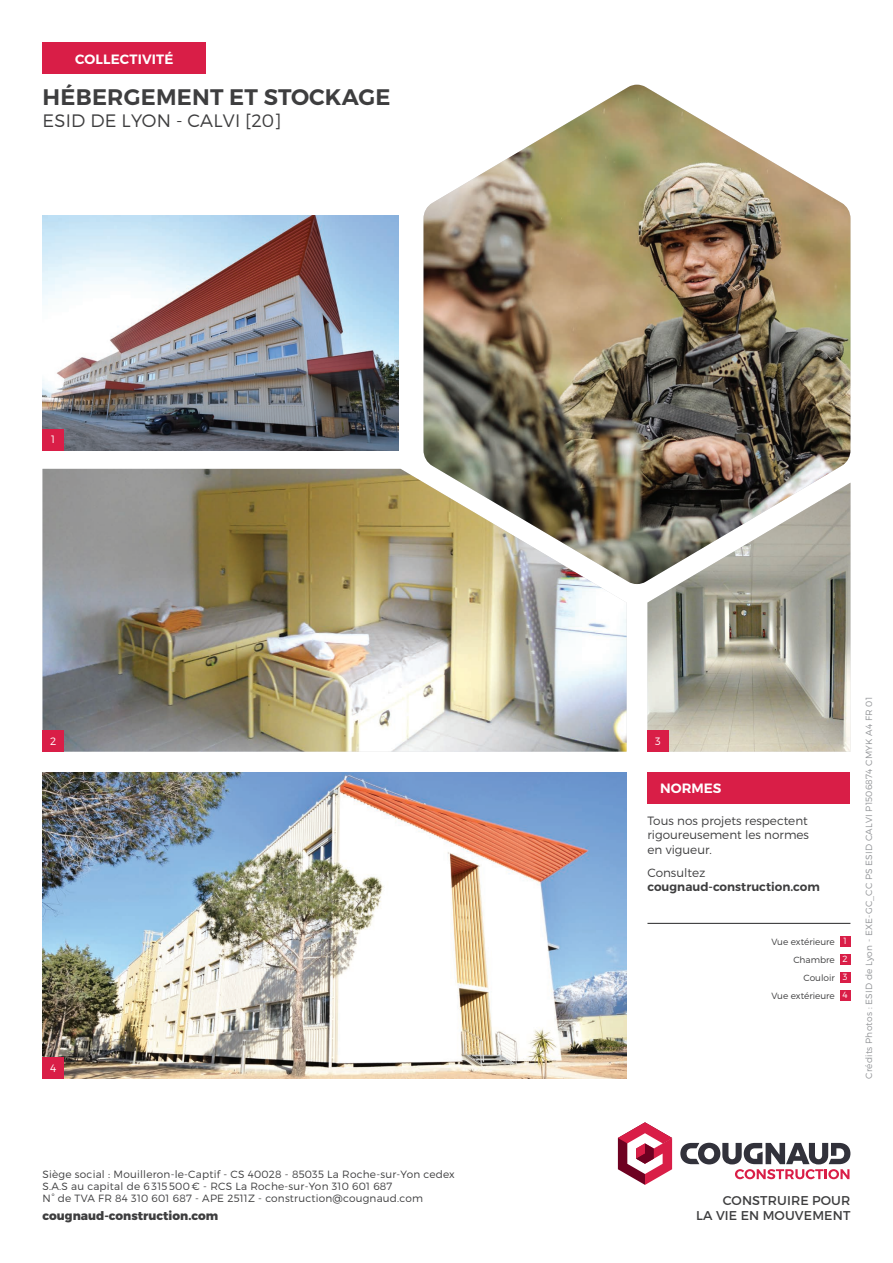
<style>
.page{position:relative;width:893px;height:1263px;background:#fff}
.page>*{position:absolute;margin:0;border:0;box-sizing:border-box;transform-origin:0 0}
.t1{font:600 22.5px "Montserrat";letter-spacing:.01em;color:#3e3e3f}
.t2{font:300 18px "Montserrat";letter-spacing:.01em;color:#3e3e3f}
.t3{font:600 13.5px "Montserrat";letter-spacing:.01em;color:#fff}
.t4{font:12.75px/15.8px "Montserrat";letter-spacing:.01em;color:#3e3e3f;text-align:right}
.t5{font:300 12px/14.4px "Montserrat";color:#3e3e3f;text-align:justify}
.t6{font:600 12px "Montserrat";color:#3e3e3f}
.t7{font:800 12px "Montserrat";color:#3e3e3f}
.t8{font:300 10.65px "Montserrat";color:#fff}
.t9{font:300 10.5px/12px "Montserrat";letter-spacing:.02em;color:#3e3e3f}
.t10{font:300 9px "Montserrat";letter-spacing:.02em;color:#939598}
.t11{font:300 9px/18px "Montserrat";color:#3e3e3f;text-align:right}
.s1{color:#fff}
</style>
<div class="page">
<img style="left:43px;top:772px;width:584px;height:307px">
<img style="left:647px;top:585px;width:203px;height:167px">
<img style="left:43px;top:469px;width:584px;height:283px">
<div style="left:43px;top:730px;width:21px;height:22px;background:#d91e47"></div>
<div style="left:43px;top:1057px;width:21px;height:22px;background:#d91e47"></div>
<div style="left:647px;top:730px;width:22px;height:22px;background:#d91e47"></div>
<img style="left:423px;top:85px;width:427px;height:499px">
<hr style="left:647px;top:923px;width:203px;height:1px;background:#3e3e3f">
<div style="left:43px;top:43px;width:163px;height:31px;background:#d91e47"></div>
<div style="left:647px;top:772px;width:203px;height:32px;background:#d91e47"></div>
<div style="left:840px;top:936px;width:10px;height:11px;background:#d91e47"></div>
<div style="left:840px;top:954px;width:10px;height:11px;background:#d91e47"></div>
<div style="left:840px;top:972px;width:10px;height:11px;background:#d91e47"></div>
<div style="left:840px;top:990px;width:10px;height:11px;background:#d91e47"></div>
<svg style="left:680px;top:1143px;width:170px;height:36px"></svg>
<svg style="left:618px;top:1122px;width:54px;height:63px"></svg>
<img style="left:43px;top:215px;width:356px;height:235px">
<div style="left:43px;top:429px;width:21px;height:21px;background:#d91e47"></div>
<p class="t3" style="left:75px;top:50px;width:100px">COLLECTIVITÉ</p>
<h1 class="t1" style="left:43px;top:83px;width:350px">HÉBERGEMENT ET STOCKAGE</h1>
<h2 class="t2" style="left:43px;top:110px;width:240px">ESID DE LYON - CALVI [20]</h2>
<p class="t8" style="left:51px;top:433px;width:5px">1</p>
<p class="t8" style="left:50px;top:734px;width:8px">2</p>
<p class="t8" style="left:50px;top:1061px;width:8px">4</p>
<p class="t9" style="left:43px;top:1168px;width:414px">Siège social : Mouilleron-le-Captif - CS 40028 - 85035 La Roche-sur-Yon cedex<br>S.A.S au capital de 6 315 500 € - RCS La Roche-sur-Yon 310 601 687<br>N° de TVA FR 84 310 601 687 - APE 2511Z - construction@cougnaud.com</p>
<p class="t7" style="left:43px;top:1209px;width:177px">cougnaud-construction.com</p>
<p class="t8" style="left:655px;top:734px;width:7px">3</p>
<p class="t3" style="left:660px;top:780px;width:63px">NORMES</p>
<p class="t5" style="left:647px;top:813px;width:163px">Tous nos projets respectent rigoureusement les normes en vigueur.</p>
<p class="t5" style="left:647px;top:865px;width:59px">Consultez</p>
<p class="t6" style="left:647px;top:879px;width:174px">cougnaud-construction.com</p>
<p class="t11" style="left:771px;top:933px;width:78px">Vue extérieure <span class="s1">1<br></span>Chambre <span class="s1">2<br></span>Couloir <span class="s1">3<br></span>Vue extérieure <span class="s1">4</span></p>
<p class="t10" style="left:864px;top:1079px;width:383px;rotate:-90deg">Crédits Photos : ESID de Lyon - EXE-GC_CC PS ESID CALVI P1506874 CMYK A4 FR 01</p>
<p class="t4" style="left:696px;top:1192px;width:156px">CONSTRUIRE POUR<br>LA VIE EN MOUVEMENT</p>
</div>
